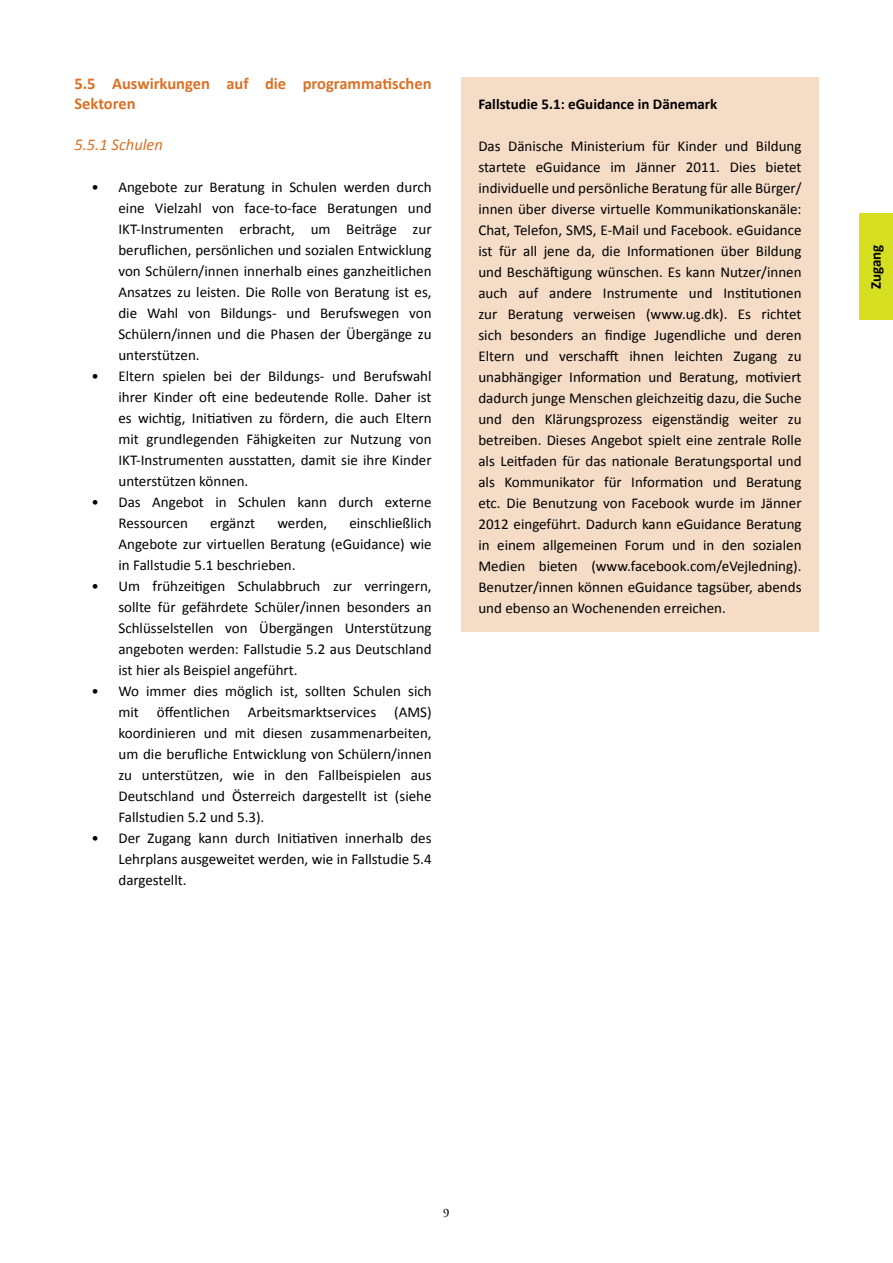
<style>
.page{position:relative;width:893px;height:1263px;background:#fff}
.page>*{position:absolute;margin:0;border:0;box-sizing:border-box;transform-origin:0 0}
.t1{font:700 16.5px/19.8px "Calibri";color:#da7126}
.t2{font:italic 16.5px "Calibri";color:#da7126}
.t3{font:15px/21px "Calibri";color:#000;text-align:justify}
.t4{font:700 15px "Calibri";color:#000}
.t5{font:12.75px "Giovanni Std";color:#000}
</style>
<div class="page">
<div style="left:859px;top:213px;width:34px;height:107px;background:#d7df23"></div>
<div style="left:461px;top:77px;width:358px;height:554px;background:#f5dcc6"></div>
<p class="t1" style="left:74px;top:74px;width:359px">5.5 Auswirkungen auf die programmatischen<br>Sektoren</p>
<p class="t2" style="left:74px;top:133px;width:90px">5.5.1 Schulen</p>
<p class="t3" style="left:118px;top:176px;width:315px;text-indent:-27px">• Angebote zur Beratung in Schulen werden durch eine Vielzahl von face-to-face Beratungen und IKT-Instrumenten erbracht, um Beiträge zur beruflichen, persönlichen und sozialen Entwicklung von Schülern/innen innerhalb eines ganzheitlichen Ansatzes zu leisten. Die Rolle von Beratung ist es, die Wahl von Bildungs- und Berufswegen von Schülern/innen und die Phasen der Übergänge zu unterstützen.</p>
<p class="t3" style="left:118px;top:365px;width:315px;text-indent:-27px">• Eltern spielen bei der Bildungs- und Berufswahl ihrer Kinder oft eine bedeutende Rolle. Daher ist es wichtig, Initiativen zu fördern, die auch Eltern mit grundlegenden Fähigkeiten zur Nutzung von IKT-Instrumenten ausstatten, damit sie ihre Kinder unterstützen können.</p>
<p class="t3" style="left:118px;top:491px;width:315px;text-indent:-27px">• Das Angebot in Schulen kann durch externe<br>Ressourcen</p>
<p class="t3" style="left:118px;top:512px;width:315px;text-indent:231px">einschließlich Angebote zur virtuellen Beratung (eGuidance) wie in Fallstudie 5.1 beschrieben.</p>
<p class="t3" style="left:118px;top:575px;width:315px;text-indent:-27px">• Um frühzeitigen Schulabbruch zur verringern, sollte für gefährdete Schüler/innen besonders an Schlüsselstellen von Übergängen Unterstützung angeboten werden: Fallstudie 5.2 aus Deutschland ist hier als Beispiel angeführt.</p>
<p class="t3" style="left:118px;top:680px;width:315px;text-indent:-27px">• Wo immer dies möglich ist, sollten Schulen sich mit öffentlichen Arbeitsmarktservices (AMS) koordinieren und mit diesen zusammenarbeiten, um die berufliche Entwicklung von Schülern/innen zu unterstützen, wie in den Fallbeispielen aus Deutschland und Österreich dargestellt ist (siehe Fallstudien 5.2 und 5.3).</p>
<p class="t3" style="left:118px;top:827px;width:315px;text-indent:-27px">• Der Zugang kann durch Initiativen innerhalb des Lehrplans ausgeweitet werden, wie in Fallstudie 5.4 dargestellt.</p>
<p class="t3" style="left:210px;top:512px;width:47px">ergänzt</p>
<p class="t3" style="left:277px;top:512px;width:52px">werden,</p>
<p class="t4" style="left:478px;top:94px;width:241px">Fallstudie 5.1: eGuidance in Dänemark</p>
<p class="t3" style="left:478px;top:135px;width:325px">Das Dänische Ministerium für Kinder und Bildung startete eGuidance im Jänner 2011. Dies bietet individuelle und persönliche Beratung für alle Bürger/ innen über diverse virtuelle Kommunikationskanäle:<br>Chat, Telefon, SMS, E-Mail und Facebook. eGuidance ist für all jene da, die Informationen über Bildung und Beschäftigung wünschen. Es kann Nutzer/innen auch auf andere Instrumente und Institutionen zur Beratung verweisen (www.ug.dk). Es richtet sich besonders an findige Jugendliche und deren Eltern und verschafft ihnen leichten Zugang zu unabhängiger Information und Beratung, motiviert dadurch junge Menschen gleichzeitig dazu, die Suche und den Klärungsprozess eigenständig weiter zu betreiben. Dieses Angebot spielt eine zentrale Rolle als Leitfaden für das nationale Beratungsportal und als Kommunikator für Information und Beratung etc. Die Benutzung von Facebook wurde im Jänner 2012 eingeführt. Dadurch kann eGuidance Beratung in einem allgemeinen Forum und in den sozialen Medien bieten (www.facebook.com/eVejledning).<br>Benutzer/innen können eGuidance tagsüber, abends und ebenso an Wochenenden erreichen.</p>
<p class="t4" style="left:866px;top:289px;width:46px;rotate:-90deg">Zugang</p>
<p class="t5" style="left:443px;top:1205px;width:9px">9</p>
</div>
